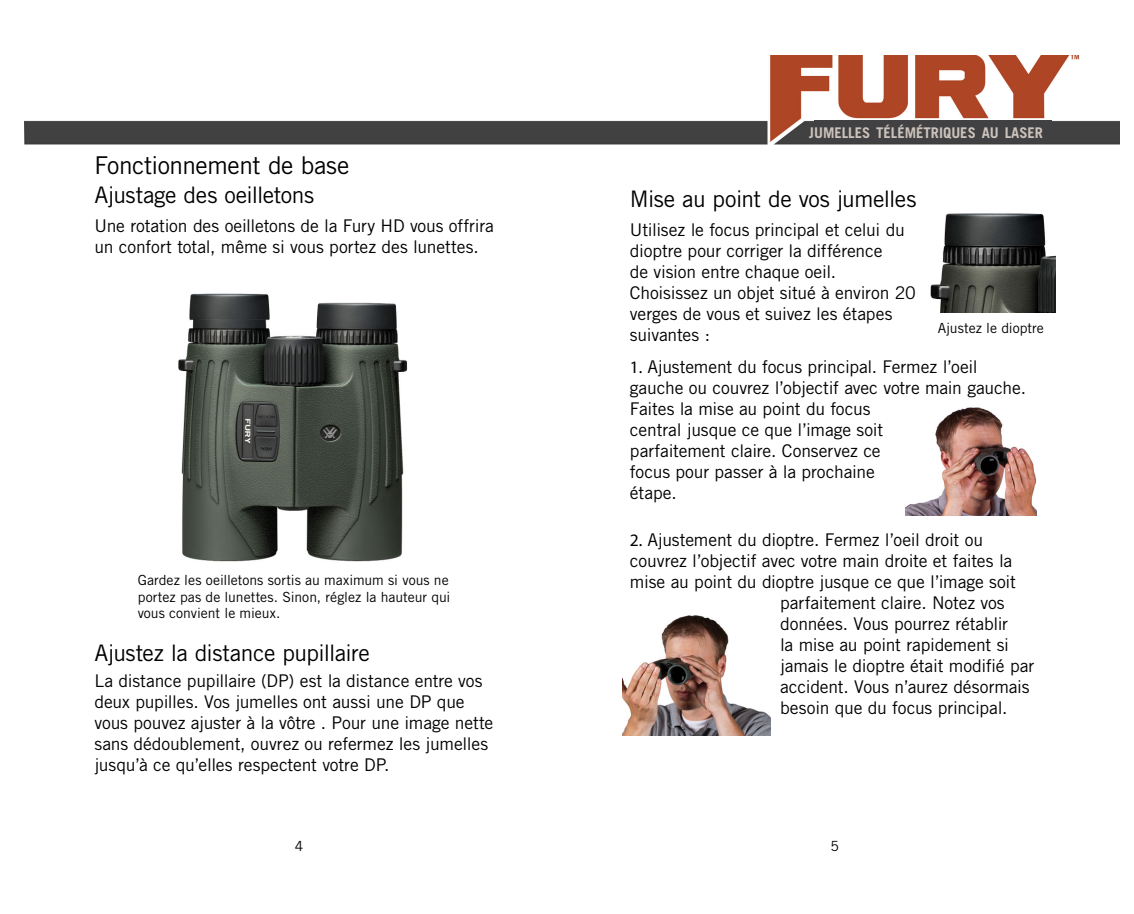
<style>
.page{position:relative;width:1134px;height:914px;background:#fff}
.page>*{position:absolute;margin:0;border:0;box-sizing:border-box;transform-origin:0 0}
.t1{font:24.5px "Trade Gothic LT Std";letter-spacing:-.015em;color:#000}
.t2{font:22.75px "Trade Gothic LT Std";letter-spacing:-.025em;color:#000}
.t3{font:17.5px/21px "Trade Gothic LT Std";letter-spacing:-.01em;color:#000}
.t4{font:700 14.7px "Trade Gothic LT Std";color:#cbc3bb}
.t5{font:14px/16.8px "Trade Gothic LT Std";color:#000}
.s1{font-family:"Myriad Pro"}
</style>
<div class="page">
<img style="left:25px;top:55px;width:1094px;height:90px">
<div style="left:815px;top:120px;width:237px;height:21px;background:#414042"></div>
<img style="left:178px;top:293px;width:230px;height:269px">
<img style="left:623px;top:615px;width:148px;height:120px">
<img style="left:905px;top:407px;width:131px;height:108px">
<img style="left:930px;top:213px;width:125px;height:99px">
<p class="t4" style="left:809px;top:124px;width:235px">JUMELLES TÉLÉMÉTRIQUES AU LASER</p>
<h1 class="t1" style="left:94px;top:156px;width:256px">Fonctionnement de base</h1>
<h2 class="t2" style="left:94px;top:186px;width:221px">Ajustage des oeilletons</h2>
<h2 class="t2" style="left:630px;top:191px;width:288px">Mise au point de vos jumelles</h2>
<p class="t3" style="left:630px;top:221px;width:288px">Utilisez le focus principal et celui du dioptre pour corriger la différence<br>de vision entre chaque oeil.<br>Choisissez un objet situé à environ 20 verges de vous et suivez les étapes suivantes :</p>
<p class="t3" style="left:630px;top:357px;width:398px"><span class="s1">1.</span> Ajustement du focus principal. Fermez l’oeil gauche ou couvrez l’objectif avec votre main gauche.<br>Faites la mise au point du focus<br>central jusque ce que l’image soit<br>parfaitement claire. Conservez ce<br>focus pour passer à la prochaine<br>étape.</p>
<p class="t3" style="left:630px;top:530px;width:355px"><span class="s1">2.</span> Ajustement du dioptre. Fermez l’oeil droit ou</p>
<p class="t3" style="left:630px;top:551px;width:384px">couvrez l’objectif avec votre main droite et faites la</p>
<p class="t3" style="left:630px;top:572px;width:388px">mise au point du dioptre jusque ce que l’image soit</p>
<p class="t3" style="left:780px;top:593px;width:226px">parfaitement claire. Notez vos</p>
<p class="t3" style="left:780px;top:614px;width:229px">données. Vous pourrez rétablir</p>
<p class="t3" style="left:780px;top:635px;width:230px">la mise au point rapidement si</p>
<p class="t3" style="left:780px;top:656px;width:256px">jamais le dioptre était modifié par</p>
<p class="t3" style="left:780px;top:677px;width:251px">accident. Vous n’aurez désormais</p>
<p class="t3" style="left:780px;top:698px;width:229px">besoin que du focus principal.</p>
<p class="t3" style="left:94px;top:216px;width:401px">Une rotation des oeilletons de la Fury HD vous offrira un confort total, même si vous portez des lunettes.</p>
<p class="t5" style="left:938px;top:320px;width:108px">Ajustez le dioptre</p>
<p class="t5" style="left:138px;top:572px;width:314px">Gardez les oeilletons sortis au maximum si vous ne portez pas de lunettes. Sinon, réglez la hauteur qui vous convient le mieux.</p>
<h2 class="t2" style="left:94px;top:644px;width:277px">Ajustez la distance pupillaire</h2>
<p class="t3" style="left:94px;top:671px;width:400px">La distance pupillaire (DP) est la distance entre vos deux pupilles. Vos jumelles ont aussi une DP que vous pouvez ajuster à la vôtre . Pour une image nette sans dédoublement, ouvrez ou refermez les jumelles jusqu’à ce qu’elles respectent votre DP.</p>
<p class="t5" style="left:295px;top:838px;width:10px">4</p>
<p class="t5" style="left:830px;top:838px;width:10px">5</p>
</div>
